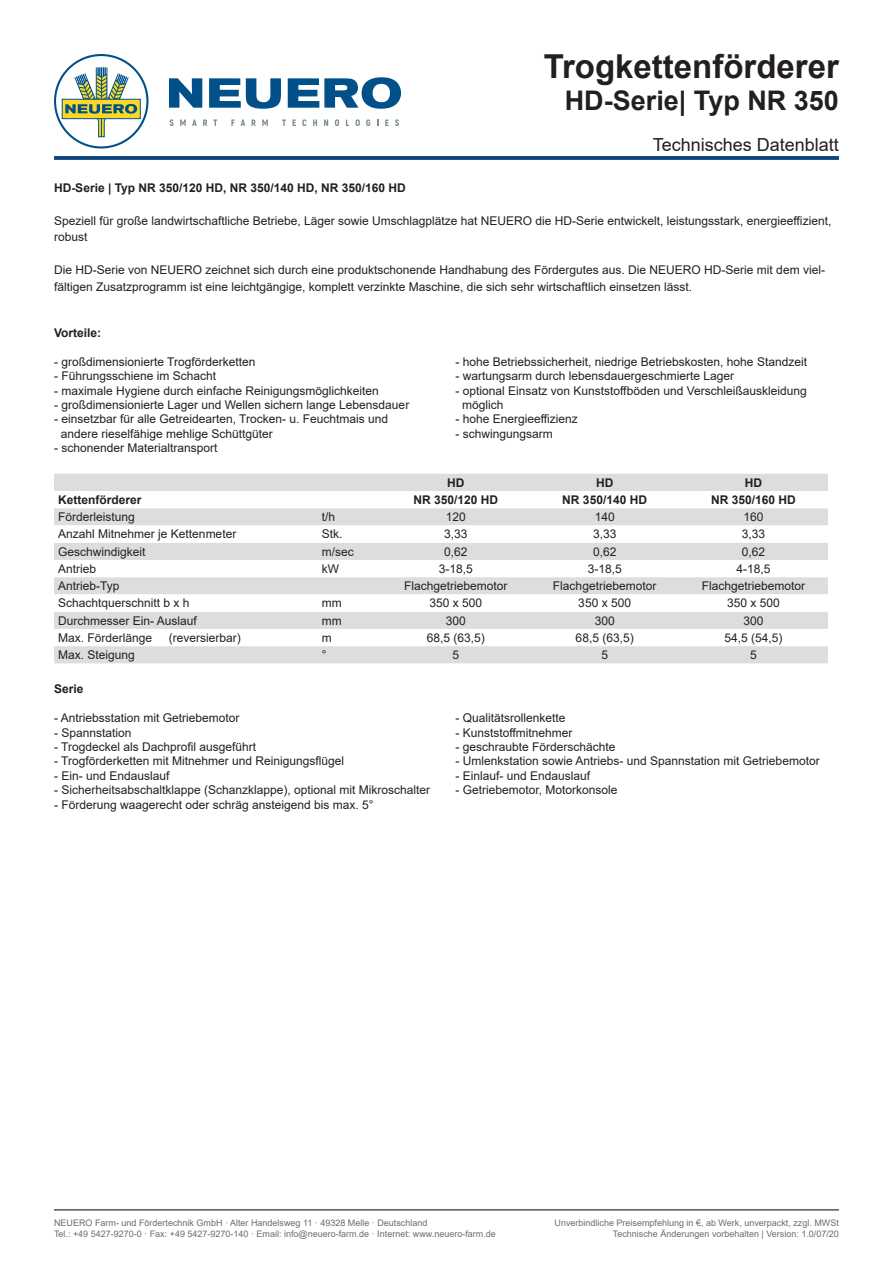
<style>
.page{position:relative;width:893px;height:1263px;background:#fff}
.page>*{position:absolute;margin:0;border:0;box-sizing:border-box;transform-origin:0 0}
.t1{font:700 33px "Arial";color:#231f20}
.t2{font:700 27px "Arial";color:#231f20}
.t3{font:18px "Arial";color:#231f20}
.Überschrift{font:12px/16.5px "Arial";color:#231f20}
.Überschrift-2{font:700 12px "Arial";color:#231f20}
.t4{font:9px/10.8px "Arial";color:#6c6d70;text-align:right}
</style>
<div class="page">
<svg style="left:169px;top:78px;width:33px;height:30px"></svg>
<svg style="left:209px;top:78px;width:72px;height:31px"></svg>
<svg style="left:288px;top:77px;width:113px;height:32px"></svg>
<svg style="left:170px;top:119px;width:4px;height:7px"></svg>
<svg style="left:180px;top:120px;width:6px;height:6px"></svg>
<svg style="left:192px;top:120px;width:5px;height:6px"></svg>
<svg style="left:203px;top:120px;width:4px;height:6px"></svg>
<svg style="left:213px;top:120px;width:4px;height:6px"></svg>
<svg style="left:231px;top:120px;width:4px;height:6px"></svg>
<svg style="left:241px;top:120px;width:4px;height:6px"></svg>
<svg style="left:252px;top:120px;width:4px;height:6px"></svg>
<svg style="left:262px;top:120px;width:6px;height:6px"></svg>
<svg style="left:282px;top:120px;width:4px;height:6px"></svg>
<svg style="left:292px;top:120px;width:4px;height:6px"></svg>
<svg style="left:302px;top:119px;width:4px;height:7px"></svg>
<svg style="left:313px;top:120px;width:4px;height:6px"></svg>
<svg style="left:324px;top:120px;width:4px;height:6px"></svg>
<svg style="left:335px;top:119px;width:4px;height:7px"></svg>
<svg style="left:346px;top:120px;width:3px;height:6px"></svg>
<svg style="left:366px;top:119px;width:4px;height:7px"></svg>
<svg style="left:385px;top:120px;width:4px;height:6px"></svg>
<svg style="left:395px;top:119px;width:4px;height:7px"></svg>
<div style="left:54px;top:54px;width:94px;height:94px;border:2px solid #01508a;border-radius:50%"></div>
<div style="left:62px;top:99px;width:79px;height:20px;background:#fbd823;border:1px solid #01508a"></div>
<svg style="left:65px;top:67px;width:72px;height:70px"></svg>
<svg style="left:356px;top:119px;width:4px;height:7px"></svg>
<hr style="left:54px;top:1209px;width:785px;height:1px;background:#6c6d70">
<hr style="left:54px;top:156px;width:785px;height:3px;background:#01498e">
<div style="left:54px;top:474px;width:774px;height:189px;background:#dcdddf"></div>
<svg style="left:54px;top:491px;width:774px;height:155px"></svg>
<h1 class="t1" style="left:544px;top:43px;width:297px">Trogkettenförderer</h1>
<h2 class="t2" style="left:565px;top:82px;width:276px">HD-Serie| Typ NR 350</h2>
<h3 class="t3" style="left:653px;top:132px;width:188px">Technisches Datenblatt</h3>
<p class="Überschrift-2" style="left:54px;top:179px;width:353px">HD-Serie | Typ NR 350/120 HD, NR 350/140 HD, NR 350/160 HD</p>
<p class="Überschrift" style="left:54px;top:212px;width:779px">Speziell für große landwirtschaftliche Betriebe, Läger sowie Umschlagplätze hat NEUERO die HD-Serie entwickelt, leistungsstark, energieeffizient, robust</p>
<p class="Überschrift" style="left:54px;top:262px;width:773px">Die HD-Serie von NEUERO zeichnet sich durch eine produktschonende Handhabung des Fördergutes aus. Die NEUERO HD-Serie mit dem viel&shy;fältigen Zusatzprogramm ist eine leichtgängige, komplett verzinkte Maschine, die sich sehr wirtschaftlich einsetzen lässt.</p>
<p class="Überschrift-2" style="left:54px;top:324px;width:49px">Vorteile:</p>
<p class="Überschrift" style="left:54px;top:353px;width:203px">- großdimensionierte Trogförderketten</p>
<p class="Überschrift" style="left:54px;top:368px;width:164px">- Führungsschiene im Schacht</p>
<p class="Überschrift" style="left:54px;top:382px;width:326px">- maximale Hygiene durch einfache Reinigungsmöglichkeiten</p>
<p class="Überschrift" style="left:54px;top:396px;width:357px">- großdimensionierte Lager und Wellen sichern lange Lebensdauer</p>
<p class="Überschrift" style="left:61px;top:412px;width:329px;line-height:14.4px;text-indent:-7px">- einsetzbar für alle Getreidearten, Trocken- u. Feuchtmais und andere rieselfähige mehlige Schüttgüter</p>
<p class="Überschrift" style="left:54px;top:440px;width:165px">- schonender Materialtransport</p>
<p class="Überschrift" style="left:455px;top:353px;width:353px">- hohe Betriebssicherheit, niedrige Betriebskosten, hohe Standzeit</p>
<p class="Überschrift" style="left:455px;top:368px;width:280px">- wartungsarm durch lebensdauergeschmierte Lager</p>
<p class="Überschrift" style="left:455px;top:382px;width:353px">- optional Einsatz von Kunststoffböden und Verschleißauskleidung</p>
<p class="Überschrift" style="left:462px;top:396px;width:43px">möglich</p>
<p class="Überschrift" style="left:455px;top:411px;width:124px">- hohe Energieeffizienz</p>
<p class="Überschrift" style="left:455px;top:425px;width:99px">- schwingungsarm</p>
<p class="Überschrift-2" style="left:447px;top:474px;width:19px">HD</p>
<p class="Überschrift-2" style="left:596px;top:474px;width:19px">HD</p>
<p class="Überschrift-2" style="left:745px;top:474px;width:19px">HD</p>
<p class="Überschrift-2" style="left:58px;top:491px;width:85px">Kettenförderer</p>
<p class="Überschrift-2" style="left:413px;top:491px;width:86px">NR 350/120 HD</p>
<p class="Überschrift-2" style="left:562px;top:491px;width:86px">NR 350/140 HD</p>
<p class="Überschrift-2" style="left:711px;top:491px;width:86px">NR 350/160 HD</p>
<p class="Überschrift" style="left:58px;top:509px;width:78px">Förderleistung</p>
<p class="Überschrift" style="left:322px;top:509px;width:15px">t/h</p>
<p class="Überschrift" style="left:446px;top:509px;width:22px">120</p>
<p class="Überschrift" style="left:595px;top:509px;width:22px">140</p>
<p class="Überschrift" style="left:743px;top:509px;width:22px">160</p>
<p class="Überschrift" style="left:58px;top:526px;width:180px">Anzahl Mitnehmer je Kettenmeter</p>
<p class="Überschrift" style="left:322px;top:526px;width:22px">Stk.</p>
<p class="Überschrift" style="left:444px;top:526px;width:25px">3,33</p>
<p class="Überschrift" style="left:593px;top:526px;width:25px">3,33</p>
<p class="Überschrift" style="left:742px;top:526px;width:25px">3,33</p>
<p class="Überschrift" style="left:58px;top:543px;width:89px">Geschwindigkeit</p>
<p class="Überschrift" style="left:322px;top:543px;width:34px">m/sec</p>
<p class="Überschrift" style="left:444px;top:543px;width:25px">0,62</p>
<p class="Überschrift" style="left:593px;top:543px;width:25px">0,62</p>
<p class="Überschrift" style="left:742px;top:543px;width:25px">0,62</p>
<p class="Überschrift" style="left:58px;top:560px;width:40px">Antrieb</p>
<p class="Überschrift" style="left:322px;top:560px;width:19px">kW</p>
<p class="Überschrift" style="left:439px;top:560px;width:36px">3-18,5</p>
<p class="Überschrift" style="left:588px;top:560px;width:36px">3-18,5</p>
<p class="Überschrift" style="left:736px;top:560px;width:36px">4-18,5</p>
<p class="Überschrift" style="left:58px;top:578px;width:63px">Antrieb-Typ</p>
<p class="Überschrift" style="left:404px;top:578px;width:105px">Flachgetriebemotor</p>
<p class="Überschrift" style="left:553px;top:578px;width:105px">Flachgetriebemotor</p>
<p class="Überschrift" style="left:702px;top:578px;width:105px">Flachgetriebemotor</p>
<p class="Überschrift" style="left:58px;top:595px;width:133px">Schachtquerschnitt b x h</p>
<p class="Überschrift" style="left:322px;top:595px;width:21px">mm</p>
<p class="Überschrift" style="left:429px;top:595px;width:54px">350 x 500</p>
<p class="Überschrift" style="left:578px;top:595px;width:54px">350 x 500</p>
<p class="Überschrift" style="left:727px;top:595px;width:54px">350 x 500</p>
<p class="Überschrift" style="left:58px;top:612px;width:140px">Durchmesser Ein- Auslauf</p>
<p class="Überschrift" style="left:322px;top:612px;width:21px">mm</p>
<p class="Überschrift" style="left:446px;top:612px;width:22px">300</p>
<p class="Überschrift" style="left:595px;top:612px;width:22px">300</p>
<p class="Überschrift" style="left:743px;top:612px;width:22px">300</p>
<p class="Überschrift" style="left:58px;top:629px;width:96px">Max. Förderlänge</p>
<p class="Überschrift" style="left:169px;top:629px;width:73px">(reversierbar)</p>
<p class="Überschrift" style="left:322px;top:629px;width:11px">m</p>
<p class="Überschrift" style="left:427px;top:629px;width:60px">68,5 (63,5)</p>
<p class="Überschrift" style="left:576px;top:629px;width:60px">68,5 (63,5)</p>
<p class="Überschrift" style="left:724px;top:629px;width:60px">54,5 (54,5)</p>
<p class="Überschrift" style="left:58px;top:647px;width:78px">Max. Steigung</p>
<p class="Überschrift" style="left:322px;top:647px;width:6px">°</p>
<p class="Überschrift" style="left:452px;top:647px;width:8px">5</p>
<p class="Überschrift" style="left:601px;top:647px;width:8px">5</p>
<p class="Überschrift" style="left:750px;top:647px;width:8px">5</p>
<p class="Überschrift-2" style="left:54px;top:681px;width:31px">Serie</p>
<p class="Überschrift" style="left:54px;top:710px;width:187px">- Antriebsstation mit Getriebemotor</p>
<p class="Überschrift" style="left:54px;top:724px;width:79px">- Spannstation</p>
<p class="Überschrift" style="left:54px;top:738px;width:204px">- Trogdeckel als Dachprofil ausgeführt</p>
<p class="Überschrift" style="left:54px;top:753px;width:292px">- Trogförderketten mit Mitnehmer und Reinigungsflügel</p>
<p class="Überschrift" style="left:54px;top:767px;width:117px">- Ein- und Endauslauf</p>
<p class="Überschrift" style="left:54px;top:782px;width:378px">- Sicherheitsabschaltklappe (Schanzklappe), optional mit Mikroschalter</p>
<p class="Überschrift" style="left:54px;top:796px;width:321px">- Förderung waagerecht oder schräg ansteigend bis max. 5°</p>
<p class="Überschrift" style="left:455px;top:710px;width:112px">- Qualitätsrollenkette</p>
<p class="Überschrift" style="left:455px;top:724px;width:119px">- Kunststoffmitnehmer</p>
<p class="Überschrift" style="left:455px;top:738px;width:162px">- geschraubte Förderschächte</p>
<p class="Überschrift" style="left:455px;top:753px;width:366px">- Umlenkstation sowie Antriebs- und Spannstation mit Getriebemotor</p>
<p class="Überschrift" style="left:455px;top:767px;width:136px">- Einlauf- und Endauslauf</p>
<p class="Überschrift" style="left:455px;top:782px;width:164px">- Getriebemotor, Motorkonsole</p>
<p class="t4" style="left:54px;top:1217px;width:443px;text-align:left">NEUERO Farm- und Fördertechnik GmbH · Alter Handelsweg 11 · 49328 Melle · Deutschland<br>Tel.: +49 5427-9270-0 · Fax: +49 5427-9270-140 · Email: info@neuero-farm.de · Internet: www.neuero-farm.de</p>
<p class="t4" style="left:554px;top:1217px;width:286px">Unverbindliche Preisempfehlung in €, ab Werk, unverpackt, zzgl. MWSt<br>Technische Änderungen vorbehalten | Version: 1.0/07/20</p>
</div>
